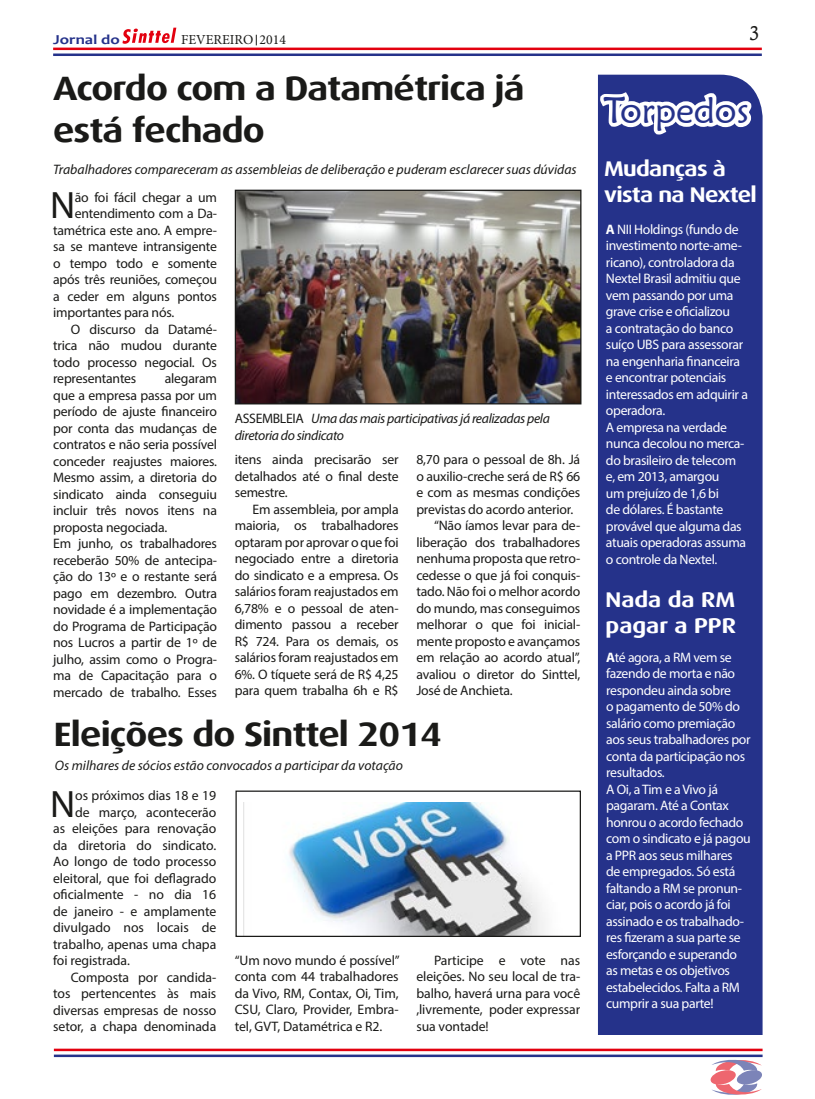
<style>
.page{position:relative;width:815px;height:1099px;background:#fff}
.page>*{position:absolute;margin:0;border:0;box-sizing:border-box;transform-origin:0 0}
.t1{font:38.25px "Myriad Pro";color:#1a1a18}
.t2{font:36.25px "Maiandra GD";color:#25328a}
.t3{font:700 33.75px/41.9px "Dax Wide";letter-spacing:-.025em;color:#1a1a18}
.t4{font:700 21.25px/25.5px "Dax Wide";letter-spacing:-.03em;color:#fff}
.t5{font:700 21.25px/25.5px "Dax Wide";color:#fff}
.t6{font:20px "Calisto";color:#1a1a18}
.t7{font:13.75px/16.5px "Myriad Pro";letter-spacing:-.015em;color:#1a1a18;text-align:justify}
.t8{font:13.75px/16.5px "Myriad Pro";letter-spacing:-.025em;color:#fff}
.t9{font:italic 13.75px "Myriad Pro";color:#1a1a18}
.t10{font:italic 13.75px/16.5px "Myriad Pro";letter-spacing:-.025em;color:#1a1a18}
.t11{font:13.75px "Minion Pro";color:#1a1a18}
.t12{font:700 13.75px "Candara";color:#25328a;scale:1.22 1}
.s1{font-style:normal}
.s2{font-weight:700}
</style>
<div class="page">
<hr style="left:53px;top:53px;width:709px;height:3px;background:#25328a">
<hr style="left:53px;top:48px;width:709px;height:2px;background:#e3000f">
<hr style="left:54px;top:1054px;width:709px;height:3px;background:#25328a">
<hr style="left:54px;top:1048px;width:709px;height:3px;background:#e3000f">
<svg style="left:709px;top:1055px;width:54px;height:40px"></svg>
<div style="left:598px;top:75px;width:165px;height:959px;background:#25328a"></div>
<svg style="left:598px;top:86px;width:159px;height:55px"></svg>
<svg style="left:122px;top:28px;width:54px;height:16px"></svg>
<img style="left:237px;top:192px;width:342px;height:210px">
<div style="left:235px;top:190px;width:346px;height:214px;border:1px solid #1a1a18"></div>
<img style="left:243px;top:802px;width:302px;height:133px">
<div style="left:235px;top:790px;width:346px;height:147px;border:1px solid #1a1a18"></div>
<p class="t12" style="left:53px;top:30px;width:56px">Jornal do</p>
<p class="t11" style="left:181px;top:31px;width:106px">FEVEREIRO 2014</p>
<h3 class="t3" style="left:53px;top:68px;width:473px">Acordo com a Datamétrica já está fechado</h3>
<p class="t9" style="left:53px;top:160px;width:525px">Trabalhadores compareceram as assembleias de deliberação e puderam esclarecer suas dúvidas</p>
<h1 class="t1" style="left:50px;top:182px;width:27px">N</h1>
<p class="t7" style="left:75px;top:188px;width:144px">ão foi fácil chegar a um</p>
<p class="t7" style="left:75px;top:205px;width:144px">entendimento com a Da-</p>
<p class="t7" style="left:53px;top:221px;width:165px">tamétrica este ano. A empre-</p>
<p class="t7" style="left:53px;top:238px;width:165px">sa se manteve intransigente</p>
<p class="t7" style="left:53px;top:254px;width:165px">o tempo todo e somente</p>
<p class="t7" style="left:53px;top:271px;width:165px">após três reuniões, começou</p>
<p class="t7" style="left:53px;top:287px;width:165px">a ceder em alguns pontos</p>
<p class="t7" style="left:53px;top:304px;width:123px">importantes para nós.</p>
<p class="t7" style="left:71px;top:320px;width:148px">O discurso da Datamé-</p>
<p class="t7" style="left:53px;top:337px;width:165px">trica não mudou durante</p>
<p class="t7" style="left:53px;top:353px;width:165px">todo processo negocial. Os</p>
<p class="t7" style="left:53px;top:370px;width:85px">representantes</p>
<p class="t7" style="left:53px;top:370px;width:165px;text-align:left;text-indent:112px">alegaram que a empresa passa por um período de ajuste financeiro por conta das mudanças de contratos e não seria possível conceder reajustes maiores.<br>Mesmo assim, a diretoria do sindicato ainda conseguiu incluir três novos itens na proposta negociada.<br>Em junho, os trabalhadores receberão 50% de antecipa&shy;ção do 13º e o restante será pago em dezembro. Outra novidade é a implementação do Programa de Participação nos Lucros a partir de 1º de julho, assim como o Progra&shy;ma de Capacitação para o mercado de trabalho. Esses</p>
<p class="t10" style="left:235px;top:410px;width:317px"><span class="s1">ASSEMBLEIA</span> Uma das mais participativas já realizadas pela diretoria do sindicato</p>
<p class="t7" style="left:235px;top:451px;width:165px">itens ainda precisarão ser detalhados até o final deste semestre.</p>
<p class="t7" style="left:235px;top:500px;width:165px;text-indent:18px">Em assembleia, por ampla maioria, os trabalhadores optaram por aprovar o que foi negociado entre a diretoria do sindicato e a empresa. Os salários foram reajustados em 6,78% e o pessoal de aten&shy;dimento passou a receber R$ 724. Para os demais, os salários foram reajustados em 6%. O tíquete será de R$ 4,25 para quem trabalha 6h e R$</p>
<p class="t7" style="left:416px;top:451px;width:165px">8,70 para o pessoal de 8h. Já</p>
<p class="t7" style="left:416px;top:467px;width:165px">o auxilio-creche será de R$ 66</p>
<p class="t7" style="left:416px;top:484px;width:165px">e com as mesmas condições</p>
<p class="t7" style="left:416px;top:500px;width:159px">previstas do acordo anterior.</p>
<p class="t7" style="left:434px;top:517px;width:148px">“Não íamos levar para de-</p>
<p class="t7" style="left:416px;top:533px;width:165px">liberação dos trabalhadores</p>
<p class="t7" style="left:416px;top:550px;width:165px">nenhuma proposta que retro-</p>
<p class="t7" style="left:416px;top:566px;width:165px">cedesse o que já foi conquis-</p>
<p class="t7" style="left:416px;top:583px;width:165px">tado. Não foi o melhor acordo</p>
<p class="t7" style="left:416px;top:599px;width:165px">do mundo, mas conseguimos</p>
<p class="t7" style="left:416px;top:616px;width:165px">melhorar o que foi inicial-</p>
<p class="t7" style="left:416px;top:632px;width:165px">mente proposto e avançamos</p>
<p class="t7" style="left:416px;top:649px;width:165px">em relação ao acordo atual”,</p>
<p class="t7" style="left:416px;top:665px;width:165px">avaliou o diretor do Sinttel,</p>
<p class="t7" style="left:416px;top:682px;width:98px">José de Anchieta.</p>
<h3 class="t3" style="left:54px;top:713px;width:390px">Eleições do Sinttel 2014</h3>
<p class="t9" style="left:55px;top:756px;width:350px">Os milhares de sócios estão convocados a participar da votação</p>
<h1 class="t1" style="left:50px;top:780px;width:27px">N</h1>
<p class="t7" style="left:75px;top:787px;width:143px">os próximos dias 18 e 19</p>
<p class="t7" style="left:75px;top:803px;width:143px">de março, acontecerão</p>
<p class="t7" style="left:53px;top:820px;width:165px">as eleições para renovação</p>
<p class="t7" style="left:53px;top:836px;width:165px">da diretoria do sindicato.</p>
<p class="t7" style="left:53px;top:853px;width:165px">Ao longo de todo processo</p>
<p class="t7" style="left:53px;top:869px;width:165px">eleitoral, que foi deflagrado</p>
<p class="t7" style="left:53px;top:886px;width:165px">oficialmente - no dia 16</p>
<p class="t7" style="left:53px;top:902px;width:165px">de janeiro - e amplamente</p>
<p class="t7" style="left:53px;top:919px;width:165px">divulgado nos locais de</p>
<p class="t7" style="left:53px;top:935px;width:165px">trabalho, apenas uma chapa</p>
<p class="t7" style="left:53px;top:952px;width:78px">foi registrada.</p>
<p class="t7" style="left:71px;top:968px;width:147px">Composta por candida-</p>
<p class="t7" style="left:53px;top:985px;width:165px">tos pertencentes às mais</p>
<p class="t7" style="left:53px;top:1001px;width:165px">diversas empresas de nosso</p>
<p class="t7" style="left:53px;top:1018px;width:165px">setor, a chapa denominada</p>
<p class="t7" style="left:235px;top:951px;width:167px">“Um novo mundo é possível” conta com 44 trabalhadores da Vivo, RM, Contax, Oi, Tim, CSU, Claro, Provider, Embra&shy;tel, GVT, Datamétrica e R2.</p>
<p class="t7" style="left:416px;top:951px;width:165px;text-indent:18px">Participe e vote nas eleições. No seu local de tra&shy;balho, haverá urna para você ,livremente, poder expressar sua vontade!</p>
<h3 class="t6" style="left:749px;top:22px;width:12px">3</h3>
<h2 class="t2" style="left:604px;top:88px;width:147px">Torpedos</h2>
<h3 class="t4" style="left:604px;top:156px;width:154px">Mudanças à vista na Nextel</h3>
<p class="t8" style="left:606px;top:220px;width:143px"><span class="s2">A</span> NII Holdings (fundo de investimento norte-ame&shy;ricano), controladora da<br>Nextel Brasil admitiu que vem passando por uma grave crise e oficializou<br>a contratação do banco suíço UBS para assessorar na engenharia financeira e encontrar potenciais interessados em adquirir a operadora.<br>A empresa na verdade nunca decolou no merca&shy;do brasileiro de telecom e, em 2013, amargou<br>um prejuízo de 1,6 bi<br>de dólares. É bastante provável que alguma das atuais operadoras assuma o controle da Nextel.</p>
<h3 class="t5" style="left:606px;top:587px;width:132px">Nada da RM pagar a PPR</h3>
<p class="t8" style="left:606px;top:648px;width:146px"><span class="s2">A</span>té agora, a RM vem se fazendo de morta e não respondeu ainda sobre<br>o pagamento de 50% do salário como premiação aos seus trabalhadores por conta da participação nos resultados.<br>A Oi, a Tim e a Vivo já pagaram. Até a Contax honrou o acordo fechado com o sindicato e já pagou a PPR aos seus milhares<br>de empregados. Só está faltando a RM se pronun&shy;ciar, pois o acordo já foi assinado e os trabalhado&shy;res fizeram a sua parte se esforçando e superando as metas e os objetivos estabelecidos. Falta a RM cumprir a sua parte!</p>
</div>
